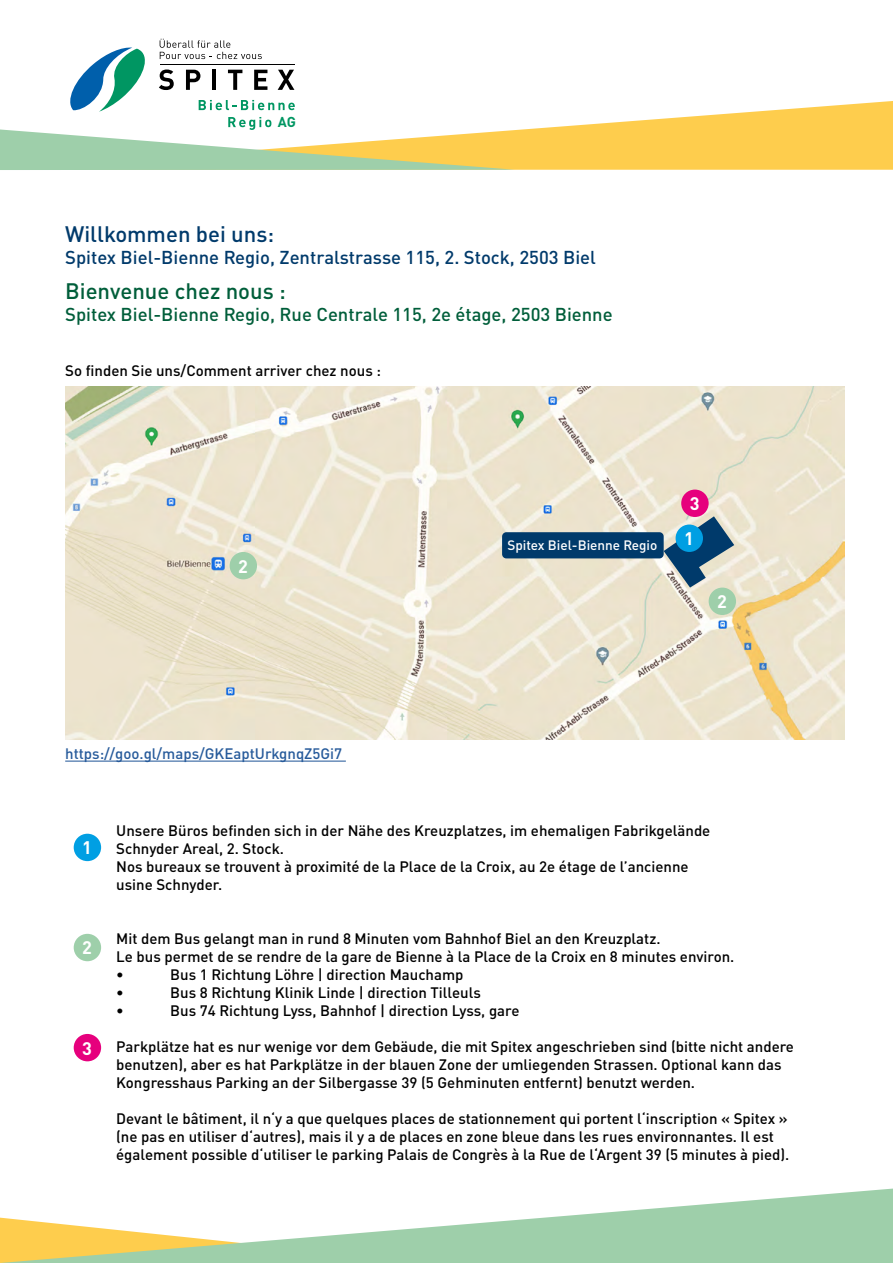
<style>
.page{position:relative;width:893px;height:1263px;background:#fff}
.page>*{position:absolute;margin:0;border:0;box-sizing:border-box;transform-origin:0 0}
.t1{font:500 22.2px "DIN Pro";color:#005e3a}
.t2{font:500 22.2px "DIN Pro";color:#003a6b}
.t3{font:500 18.45px "DIN Pro";color:#003a6b}
.t4{font:500 18.45px "DIN Pro";color:#005e3a}
.t5{font:700 18px "DIN Pro";color:#fff}
.t6{font:500 15px/18px "DIN Pro";color:#000}
.t7{font:500 15px "DIN Pro";color:#275b9b}
.t8{font:700 14.25px "DIN Pro";color:#009662}
.t9{font:500 13.5px "DIN Pro";color:#fff}
</style>
<div class="page">
<hr style="left:65px;top:760px;width:281px;height:2px;background:#275b9b">
<img style="left:65px;top:386px;width:779px;height:353px">
<svg style="left:514px;top:101px;width:379px;height:69px;fill:#fecd4d"></svg>
<svg style="left:0;top:39px;width:514px;height:131px"></svg>
<svg style="left:664px;top:516px;width:70px;height:72px;background:#869ba6"></svg>
<div style="left:502px;top:532px;width:162px;height:26px;background:#003a6b;border-radius:4px"></div>
<svg style="left:0;top:1188px;width:893px;height:75px"></svg>
<div style="left:676px;top:524px;width:27px;height:28px;background:#009fe3;border-radius:50%"></div>
<div style="left:74px;top:834px;width:27px;height:27px;background:#009fe3;border-radius:50%"></div>
<div style="left:74px;top:934px;width:27px;height:27px;background:#9ecfaa;border-radius:50%"></div>
<div style="left:74px;top:1034px;width:27px;height:27px;background:#e6007d;border-radius:50%"></div>
<div style="left:681px;top:490px;width:28px;height:27px;background:#e6007d;border-radius:50%"></div>
<div style="left:230px;top:552px;width:27px;height:27px;background:#9ecfaa;border-radius:50%"></div>
<div style="left:709px;top:588px;width:27px;height:27px;background:#9ecfaa;border-radius:50%"></div>
<p class="t8" style="left:278px;top:110px;width:20px">AG</p>
<h1 class="t2" style="left:65px;top:216px;width:210px">Willkommen bei uns:</h1>
<p class="t3" style="left:65px;top:243px;width:532px">Spitex Biel-Bienne Regio, Zentralstrasse 115, 2. Stock, 2503 Biel</p>
<h1 class="t1" style="left:65px;top:273px;width:222px">Bienvenue chez nous :</h1>
<p class="t4" style="left:65px;top:299px;width:549px">Spitex Biel-Bienne Regio, Rue Centrale 115, 2e étage, 2503 Bienne</p>
<p class="t6" style="left:65px;top:360px;width:317px">So finden Sie uns/Comment arriver chez nous :</p>
<p class="t5" style="left:238px;top:551px;width:11px">2</p>
<p class="t9" style="left:507px;top:535px;width:151px">Spitex Biel-Bienne Regio</p>
<p class="t5" style="left:690px;top:489px;width:11px">3</p>
<p class="t5" style="left:684px;top:524px;width:11px">1</p>
<p class="t5" style="left:717px;top:587px;width:11px">2</p>
<p class="t7" style="left:65px;top:741px;width:279px">https://goo.gl/maps/GKEaptUrkgnqZ5Gi7</p>
<p class="t5" style="left:82px;top:833px;width:11px">1</p>
<p class="t6" style="left:116px;top:820px;width:596px">Unsere Büros befinden sich in der Nähe des Kreuzplatzes, im ehemaligen Fabrikgelände Schnyder Areal, 2. Stock.<br>Nos bureaux se trouvent à proximité de la Place de la Croix, au 2e étage de l’ancienne usine Schnyder.</p>
<p class="t5" style="left:82px;top:933px;width:11px">2</p>
<p class="t5" style="left:82px;top:1033px;width:11px">3</p>
<p class="t6" style="left:116px;top:928px;width:620px">Mit dem Bus gelangt man in rund 8 Minuten vom Bahnhof Biel an den Kreuzplatz.<br>Le bus permet de se rendre de la gare de Bienne à la Place de la Croix en 8 minutes environ. •</p>
<p class="t6" style="left:170px;top:964px;width:295px">Bus 1 Richtung Löhre | direction Mauchamp</p>
<p class="t6" style="left:116px;top:982px;width:9px">•</p>
<p class="t6" style="left:170px;top:982px;width:312px">Bus 8 Richtung Klinik Linde | direction Tilleuls</p>
<p class="t6" style="left:116px;top:1000px;width:9px">•</p>
<p class="t6" style="left:170px;top:1000px;width:351px">Bus 74 Richtung Lyss, Bahnhof | direction Lyss, gare</p>
<p class="t6" style="left:116px;top:1036px;width:679px">Parkplätze hat es nur wenige vor dem Gebäude, die mit Spitex angeschrieben sind (bitte nicht andere benutzen), aber es hat Parkplätze in der blauen Zone der umliegenden Strassen. Optional kann das<br>Kongresshaus Parking an der Silbergasse 39 (5 Gehminuten entfernt) benutzt werden.</p>
<p class="t6" style="left:116px;top:1108px;width:675px">Devant le bâtiment, il n‘y a que quelques places de stationnement qui portent l‘inscription « Spitex » (ne pas en utiliser d‘autres), mais il y a de places en zone bleue dans les rues environnantes. Il est également possible d‘utiliser le parking Palais de Congrès à la Rue de l‘Argent 39 (5 minutes à pied).</p>
</div>
